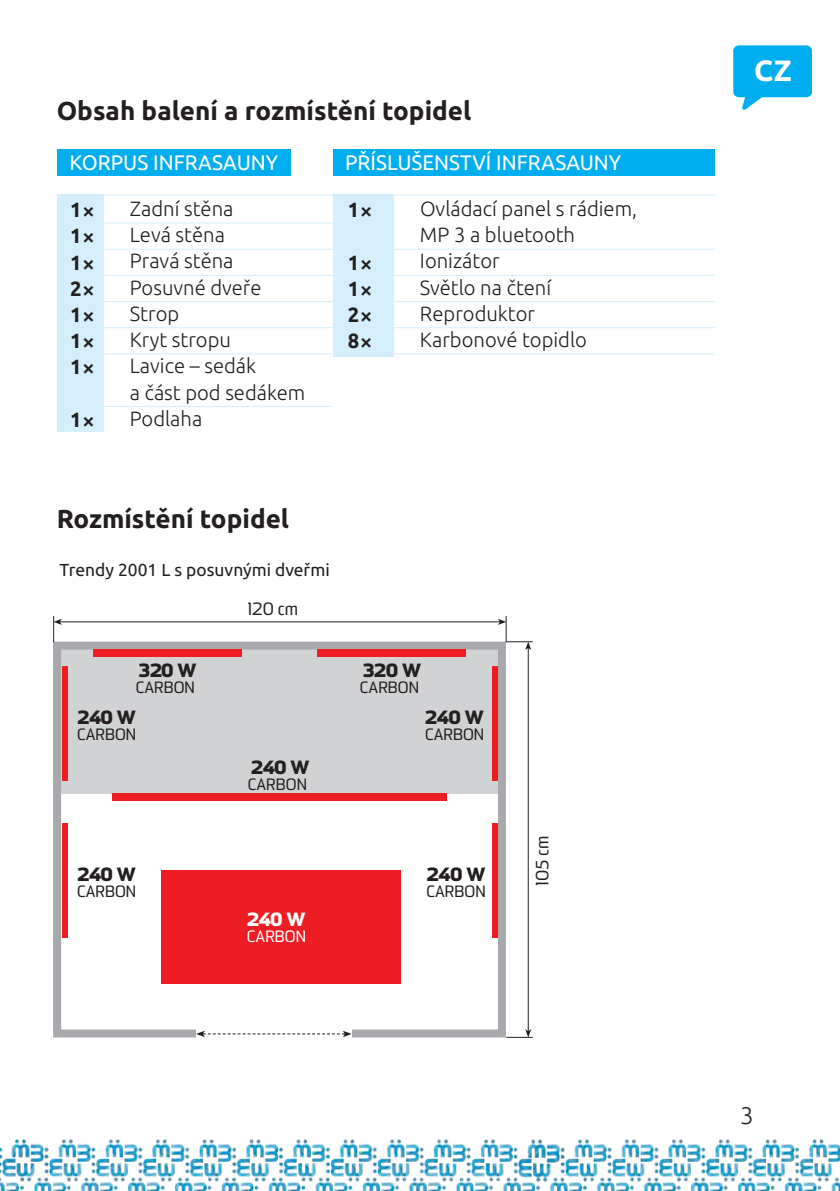
<style>
.page{position:relative;width:840px;height:1191px;background:#fff}
.page>*{position:absolute;margin:0;border:0;box-sizing:border-box;transform-origin:0 0}
.t1{font:700 29.4px "Ubuntu";color:#fff}
.t2{font:700 26px "Ubuntu";color:#231f20}
.t3{font:300 24px "Ubuntu";color:#231f20}
.t4{font:21px "Ubuntu";color:#fff}
.t5{font:300 20.6px/26.2px "Ubuntu";color:#231f20}
.t6{font:700 20.6px/26.2px "Ubuntu";color:#231f20;text-align:justify}
.t7{font:800 18.6px "Sommet";color:#231f20}
.t8{font:800 18.6px "Sommet";color:#fff}
.t9{font:17.4px "Ubuntu";color:#231f20}
.t10{font:17.2px "Sommet";color:#231f20}
.t11{font:16px "Sommet";color:#231f20}
.t12{font:16px "Sommet";color:#fff}
.s1{font-family:"Helvetica Neue CE"}
</style>
<div class="page">
<img style="left:9px;top:1139px;width:830px;height:52px">
<img style="left:0;top:1147px;width:9px;height:44px">
<div style="left:333px;top:195px;width:60px;height:162px;background:#d4effb"></div>
<div style="left:57px;top:149px;width:233px;height:27px;background:#00aeef"></div>
<div style="left:333px;top:149px;width:381px;height:27px;background:#00aeef"></div>
<div style="left:57px;top:195px;width:46px;height:237px;background:#d4effb"></div>
<hr style="left:57px;top:195px;width:657px;height:1px;background:#d4effb">
<hr style="left:58px;top:222px;width:335px;height:1px;background:#d4effb">
<hr style="left:58px;top:327px;width:656px;height:1px;background:#d4effb">
<hr style="left:58px;top:275px;width:656px;height:1px;background:#d4effb">
<hr style="left:58px;top:353px;width:656px;height:1px;background:#d4effb">
<hr style="left:58px;top:249px;width:656px;height:1px;background:#d4effb">
<hr style="left:58px;top:301px;width:656px;height:1px;background:#d4effb">
<svg style="left:733px;top:45px;width:79px;height:65px"></svg>
<hr style="left:58px;top:406px;width:274px;height:1px;background:#d4effb">
<div style="left:53px;top:641px;width:453px;height:152px;background:#d1d2d4"></div>
<div style="left:53px;top:641px;width:452px;height:396px;border:8px solid #a8a9ad"></div>
<div style="left:113px;top:793px;width:333px;height:8px;background:#ee1d23"></div>
<div style="left:93px;top:649px;width:149px;height:7px;background:#ee1d23"></div>
<div style="left:62px;top:666px;width:6px;height:115px;background:#ee1d23"></div>
<div style="left:491px;top:666px;width:6px;height:115px;background:#ee1d23"></div>
<div style="left:317px;top:649px;width:149px;height:7px;background:#ee1d23"></div>
<hr style="left:527px;top:648px;width:1px;height:383px;background:#231f20">
<svg style="left:506px;top:1029px;width:26px;height:9px"></svg>
<hr style="left:60px;top:621px;width:439px;height:1px;background:#231f20">
<svg style="left:53px;top:616px;width:9px;height:26px"></svg>
<svg style="left:497px;top:616px;width:35px;height:34px"></svg>
<div style="left:62px;top:824px;width:6px;height:114px;background:#ee1d23"></div>
<div style="left:491px;top:824px;width:6px;height:114px;background:#ee1d23"></div>
<div style="left:161px;top:871px;width:239px;height:113px;background:#ee1d23"></div>
<div style="left:196px;top:1028px;width:155px;height:12px;background:#fff"></div>
<svg style="left:196px;top:1030px;width:155px;height:7px"></svg>
<p class="t2" style="left:57px;top:95px;width:416px">Obsah balení a rozmístění topidel</p>
<p class="t4" style="left:69px;top:150px;width:210px">KORPUS INFRASAUNY</p>
<p class="t4" style="left:345px;top:150px;width:277px">PŘÍSLUŠENSTVÍ INFRASAUNY</p>
<p class="t5" style="left:130px;top:195px;width:177px">Zadní stěna<br>Levá stěna<br>Pravá stěna<br>Posuvné dveře<br>Strop<br>Kryt stropu<br>Lavice – sedák<br>a část pod sedákem<br>Podlaha</p>
<p class="t5" style="left:420px;top:195px;width:218px">Ovládací panel s rádiem,<br>MP 3 a bluetooth<br>Ionizátor<br>Světlo na čtení<br>Reproduktor<br>Karbonové topidlo</p>
<p class="t6" style="left:70px;top:196px;width:26px">1<span class="s1">× </span>1<span class="s1">× </span>1<span class="s1">× </span>2<span class="s1">× </span>1<span class="s1">× </span>1<span class="s1">× </span>1<span class="s1">×</span></p>
<p class="t6" style="left:70px;top:406px;width:26px">1<span class="s1">×</span></p>
<p class="t6" style="left:347px;top:196px;width:26px">1<span class="s1">×</span></p>
<p class="t6" style="left:347px;top:249px;width:26px">1<span class="s1">× </span>1<span class="s1">× </span>2<span class="s1">× </span>8<span class="s1">×</span></p>
<p class="t2" style="left:57px;top:503px;width:234px">Rozmístění topidel</p>
<p class="t9" style="left:60px;top:559px;width:271px">Trendy 2001 L s posuvnými dveřmi</p>
<p class="t10" style="left:246px;top:598px;width:53px">120 cm</p>
<p class="t7" style="left:139px;top:658px;width:59px">320 W</p>
<p class="t11" style="left:136px;top:677px;width:61px">CARBON</p>
<p class="t7" style="left:363px;top:658px;width:59px">320 W</p>
<p class="t11" style="left:360px;top:677px;width:61px">CARBON</p>
<p class="t7" style="left:77px;top:704px;width:60px">240 W</p>
<p class="t11" style="left:77px;top:724px;width:61px">CARBON</p>
<p class="t7" style="left:425px;top:704px;width:60px">240 W</p>
<p class="t11" style="left:425px;top:724px;width:61px">CARBON</p>
<p class="t7" style="left:251px;top:754px;width:60px">240 W</p>
<p class="t11" style="left:248px;top:774px;width:61px">CARBON</p>
<p class="t7" style="left:77px;top:862px;width:60px">240 W</p>
<p class="t11" style="left:77px;top:881px;width:61px">CARBON</p>
<p class="t7" style="left:426px;top:862px;width:60px">240 W</p>
<p class="t11" style="left:426px;top:881px;width:61px">CARBON</p>
<p class="t10" style="left:531px;top:886px;width:52px;rotate:-90deg">105 cm</p>
<p class="t8" style="left:247px;top:907px;width:60px">240 W</p>
<p class="t12" style="left:247px;top:927px;width:61px">CARBON</p>
<h1 class="t1" style="left:753px;top:52px;width:39px">CZ</h1>
<p class="t3" style="left:739px;top:1101px;width:15px">3</p>
</div>
